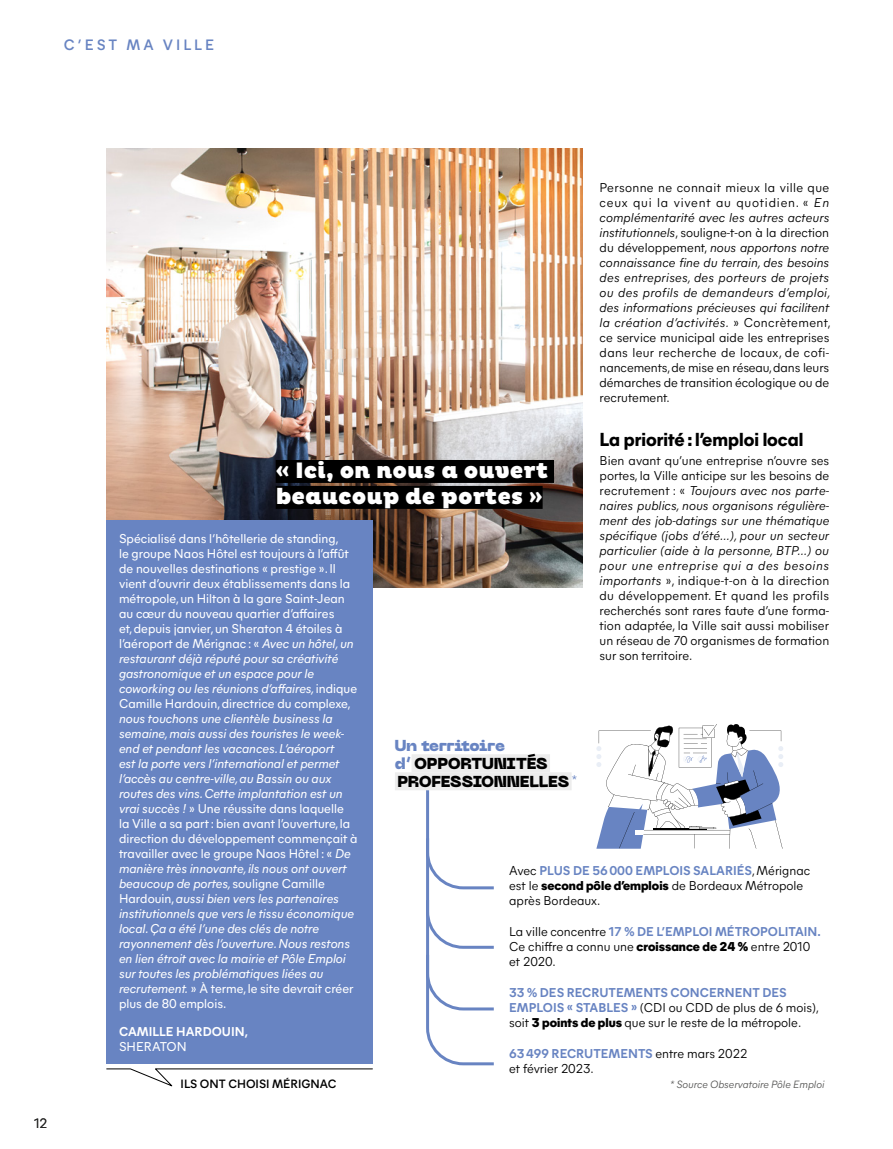
<style>
.page{position:relative;width:893px;height:1149px;background:#fff}
.page>*{position:absolute;margin:0;border:0;box-sizing:border-box;transform-origin:0 0}
.t1{font:900 22.65px/26px "Pluto";color:#fff}
.Inter{font:800 18.75px "Mier A";color:#000}
.Txt_courant{font:900 15.75px/18px "Neue Machina";letter-spacing:-.02em;color:#000}
.t2{font:600 15px "Mier A";letter-spacing:.2em;color:#6884c2}
.t3{font:13.5px "Mier A";color:#282827}
.Txt_courant-2{font:12.75px/15px "Mier A";color:#000}
.Txt_courant-3{font:italic 12.75px/15px "Mier A";color:#fff}
.Txt_courant-4{font:700 12.75px/15px "Mier A";color:#fff}
.Fonction{font:600 12px "Mier A";color:#000}
.Txt_courant-5{font:italic 10.5px "Mier A";color:#575756}
.s1{font-style:italic}
.s2{font-style:normal}
.s3{font-weight:400}
.s4{color:#6884c2}
.s5{font-weight:700;color:#6884c2}
.s6{font-weight:800}
</style>
<div class="page">
<svg style="left:426px;top:790px;width:68px;height:276px"></svg>
<img style="left:106px;top:149px;width:477px;height:438px">
<div style="left:106px;top:520px;width:266px;height:543px;background:#6884c2"></div>
<svg style="left:106px;top:1068px;width:267px;height:19px"></svg>
<div style="left:276px;top:460px;width:278px;height:23px;background:#000"></div>
<div style="left:276px;top:486px;width:267px;height:22px;background:#000"></div>
<div style="left:412px;top:754px;width:138px;height:18px;background:#ededed"></div>
<div style="left:395px;top:772px;width:177px;height:18px;background:#ededed"></div>
<svg style="left:596px;top:724px;width:187px;height:124px"></svg>
<p class="t2" style="left:64px;top:33px;width:152px">C’EST MA VILLE</p>
<p class="t3" style="left:34px;top:1112px;width:15px">12</p>
<p class="Txt_courant-2" style="left:600px;top:179px;width:233px">Personne ne connait mieux la ville que ceux qui la vivent au quotidien. « <span class="s1">En complémentarité avec les autres acteurs institutionnels</span>, souligne-t-on à la direction du développement, <span class="s1">nous apportons notre connaissance fine du terrain, des besoins des entreprises, des porteurs de projets ou des profils de demandeurs d’emploi, des informations précieuses qui facilitent la création d’activités.</span> » Concrètement, ce service municipal aide les entreprises dans leur recherche de locaux, de cofi&shy;nancements, de mise en réseau, dans leurs démarches de transition écologique ou de recrutement.</p>
<p class="Inter" style="left:600px;top:425px;width:205px">La priorité : l’emploi local</p>
<p class="Txt_courant-2" style="left:600px;top:452px;width:231px;text-align:justify">Bien avant qu’une entreprise n’ouvre ses portes, la Ville anticipe sur les besoins de recrutement : « <span class="s1">Toujours avec nos parte&shy;naires publics, nous organisons régulière&shy;ment des job-datings sur une thématique spécifique (jobs d’été…), pour un secteur particulier (aide à la personne, BTP…) ou pour une entreprise qui a des besoins importants</span> », indique-t-on à la direction du développement. Et quand les profils recherchés sont rares faute d’une forma&shy;tion adaptée, la Ville sait aussi mobiliser un réseau de 70 organismes de formation sur son territoire.</p>
<p class="t1" style="left:276px;top:458px;width:274px">« Ici, on nous a ouvert beaucoup de portes »</p>
<p class="Txt_courant-3" style="left:119px;top:530px;width:240px"><span class="s2">Spécialisé dans l‘hôtellerie de standing,<br>le groupe Naos Hôtel est toujours à l’affût de nouvelles destinations « prestige ». Il vient d’ouvrir deux établissements dans la métropole, un Hilton à la gare Saint-Jean au cœur du nouveau quartier d’affaires<br>et, depuis janvier, un Sheraton 4 étoiles à l’aéroport de Mérignac : «</span> Avec un hôtel, un restaurant déjà réputé pour sa créativité gastronomique et un espace pour le coworking ou les réunions d’affaires, <span class="s2">indique Camille Hardouin, directrice du complexe, </span>nous touchons une clientèle business la semaine, mais aussi des touristes le week&shy;end et pendant les vacances. L’aéroport<br>est la porte vers l’international et permet l’accès au centre-ville, au Bassin ou aux routes des vins. Cette implantation est un vrai succès ! <span class="s2">» Une réussite dans laquelle<br>la Ville a sa part: bien avant l’ouverture, la direction du développement commençait à travailler avec le groupe Naos Hôtel : «</span> De manière très innovante, ils nous ont ouvert beaucoup de portes, <span class="s2">souligne Camille Hardouin,</span> aussi bien vers les partenaires institutionnels que vers le tissu économique local. Ça a été l’une des clés de notre rayonnement dès l’ouverture. Nous restons en lien étroit avec la mairie et Pôle Emploi sur toutes les problématiques liées au recrutement. <span class="s2">» À terme, le site devrait créer plus de 80 emplois.</span></p>
<p class="Txt_courant-4" style="left:119px;top:1022px;width:130px">CAMILLE HARDOUIN,<br><span class="s3">SHERATON</span></p>
<p class="Fonction" style="left:181px;top:1074px;width:157px">ILS ONT CHOISI MÉRIGNAC</p>
<p class="Txt_courant" style="left:395px;top:737px;width:184px"><span class="s4">Un territoire<br>d’</span> OPPORTUNITÉS<br>PROFESSIONNELLES <sup>*</sup></p>
<p class="Txt_courant-2" style="left:509px;top:862px;width:303px">Avec <span class="s5">PLUS DE 56000 EMPLOIS SALARIÉS</span>, Mérignac est le <span class="s6">second pôle d’emplois</span> de Bordeaux Métropole après Bordeaux.</p>
<p class="Txt_courant-2" style="left:509px;top:923px;width:313px">La ville concentre <span class="s5">17 % DE L’EMPLOI MÉTROPOLITAIN.<br></span>Ce chiffre a connu une <span class="s6">croissance de 24 %</span> entre 2010 et 2020.</p>
<p class="Txt_courant-2" style="left:509px;top:984px;width:311px"><span class="s5">33 % DES RECRUTEMENTS CONCERNENT DES<br>EMPLOIS « STABLES »</span> (CDI ou CDD de plus de 6 mois), soit <span class="s6">3 points de plus</span> que sur le reste de la métropole.</p>
<p class="Txt_courant-2" style="left:509px;top:1044px;width:240px"><span class="s5">63499 RECRUTEMENTS</span> entre mars 2022 et février 2023.</p>
<p class="Txt_courant-5" style="left:670px;top:1076px;width:156px">* Source Observatoire Pôle Emploi</p>
</div>
